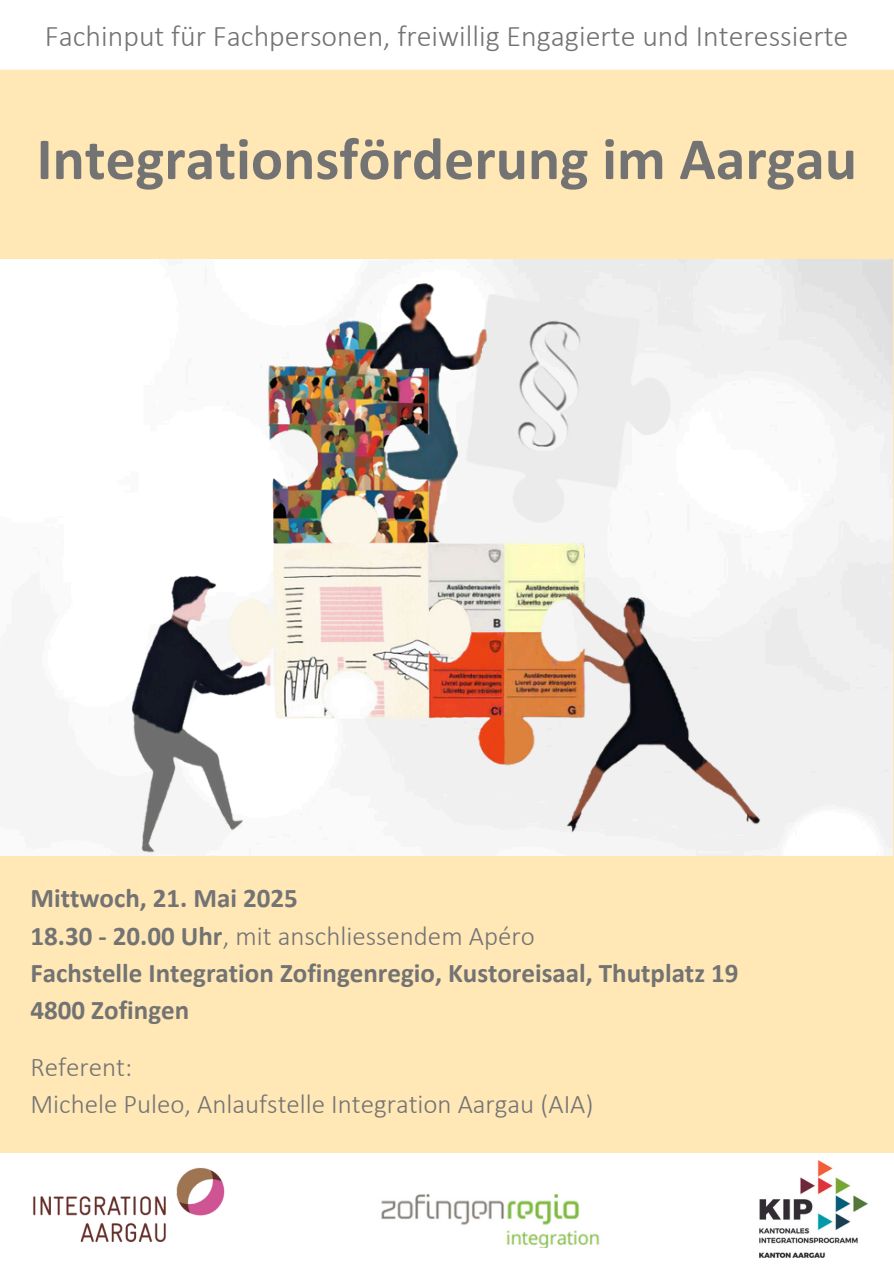
<style>
.page{position:relative;width:894px;height:1264px;background:#fff}
.page>*{position:absolute;margin:0;border:0;box-sizing:border-box;transform-origin:0 0}
.t1{font:700 60px "Calibri";color:#737373}
.t2{font:300 30px "Calibri";color:#737373}
.t3{font:300 27px "Calibri";color:#737373}
.t4{font:700 27px "Calibri";color:#737373}
.s1{font-weight:700}
</style>
<div class="page">
<div style="left:0;top:0;width:893px;height:1263px;background:#ffe7b6"></div>
<div style="left:0;top:1153px;width:893px;height:110px;background:#fff"></div>
<img style="left:381px;top:1194px;width:219px;height:52px">
<img style="left:33px;top:1167px;width:192px;height:75px">
<img style="left:759px;top:1160px;width:108px;height:97px">
<div style="left:0;top:0;width:893px;height:70px;background:#fff"></div>
<img style="left:0;top:260px;width:892px;height:595px">
<img style="left:66px;top:261px;width:788px;height:595px">
<p class="t2" style="left:45px;top:23px;width:804px">Fachinput für Fachpersonen, freiwillig Engagierte und Interessierte</p>
<p class="t1" style="left:37px;top:134px;width:821px">Integrationsförderung im Aargau</p>
<h1 class="t4" style="left:30px;top:887px;width:269px">Mittwoch, 21. Mai 2025</h1>
<p class="t3" style="left:30px;top:924px;width:505px"><span class="s1">18.30 - 20.00 Uhr</span>, mit anschliessendem Apéro</p>
<p class="t4" style="left:30px;top:961px;width:709px">Fachstelle Integration Zofingenregio, Kustoreisaal, Thutplatz 19</p>
<p class="t4" style="left:30px;top:998px;width:160px">4800 Zofingen</p>
<p class="t3" style="left:30px;top:1055px;width:103px">Referent:</p>
<p class="t3" style="left:30px;top:1093px;width:564px">Michele Puleo, Anlaufstelle Integration Aargau (AIA)</p>
</div>
